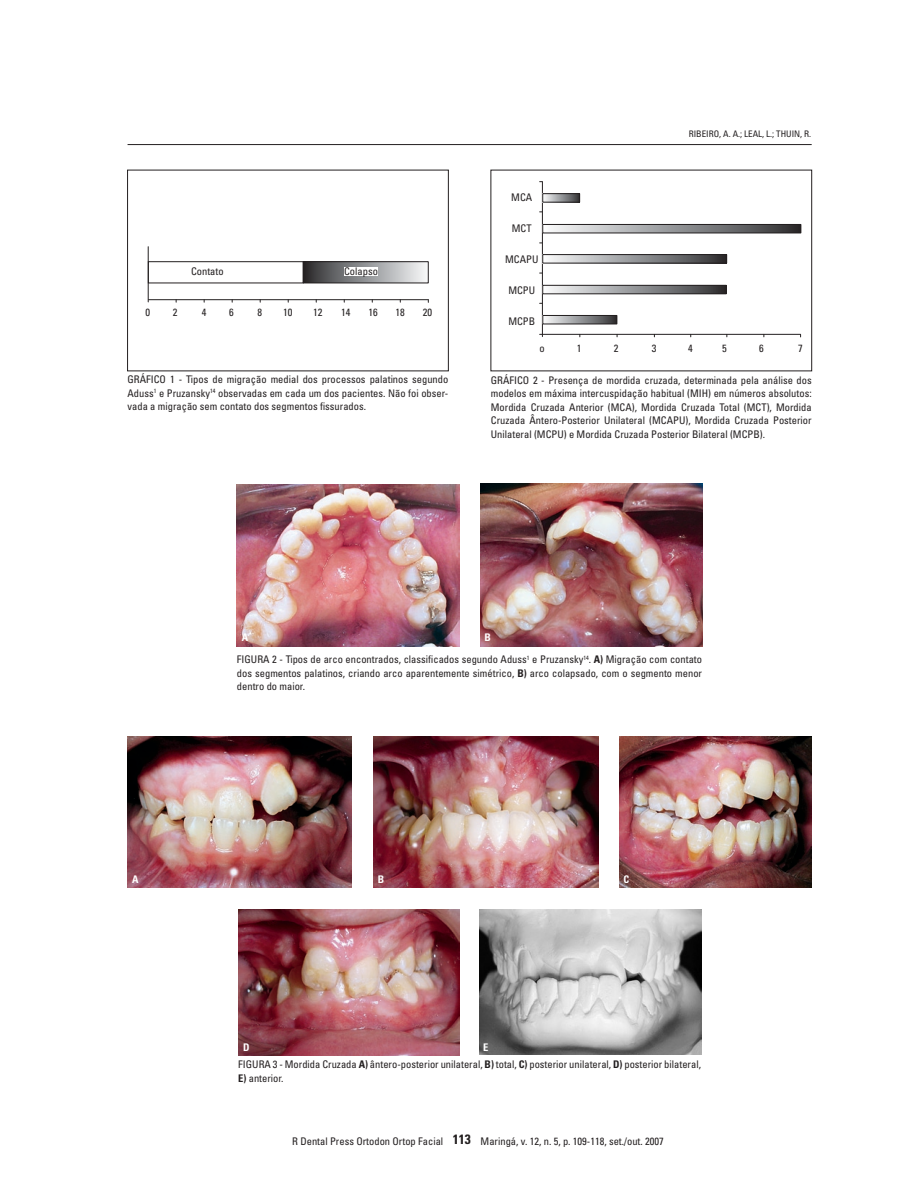
<style>
.page{position:relative;width:918px;height:1188px;background:#fff}
.page>*{position:absolute;margin:0;border:0;box-sizing:border-box;transform-origin:0 0}
.t1{font:condensed 10.5px/13.5px "Univers";color:#231f20;text-align:justify}
.t2{font:700 condensed 10.5px "Univers";color:#fff}
.t3{font:condensed 9px "Univers";color:#231f20}
.s1{font-weight:700}
.s2{font-weight:700;font-size:13.5px}
</style>
<div class="page">
<hr style="left:128px;top:144px;width:684px;height:1px;background:#231f20">
<img style="left:479px;top:909px;width:222px;height:146px">
<img style="left:238px;top:909px;width:222px;height:147px">
<img style="left:128px;top:736px;width:224px;height:152px">
<img style="left:619px;top:736px;width:193px;height:151px">
<img style="left:373px;top:736px;width:225px;height:151px">
<img style="left:480px;top:484px;width:222px;height:162px">
<img style="left:237px;top:484px;width:222px;height:162px">
<hr style="left:148px;top:247px;width:1px;height:55px;background:#231f20">
<hr style="left:148px;top:299px;width:280px;height:1px;background:#231f20">
<div style="left:303px;top:262px;width:125px;height:21px;background:linear-gradient(to right,#2c2c2e,#f8fafc)"></div>
<div style="left:303px;top:261px;width:126px;height:22px;border:1px solid #231f20"></div>
<div style="left:148px;top:261px;width:156px;height:22px;border:1px solid #231f20"></div>
<div style="left:344px;top:267px;width:34px;height:8px;background:#fff"></div>
<hr style="left:542px;top:182px;width:1px;height:155px;background:#231f20">
<hr style="left:540px;top:334px;width:261px;height:1px;background:#231f20">
<svg style="left:544px;top:195px;width:34px;height:6px"></svg>
<div style="left:542px;top:193px;width:38px;height:10px;border:1px solid #231f20"></div>
<svg style="left:553px;top:226px;width:246px;height:5px"></svg>
<div style="left:542px;top:224px;width:259px;height:9px;border:1px solid #231f20"></div>
<svg style="left:550px;top:256px;width:175px;height:5px"></svg>
<div style="left:542px;top:254px;width:185px;height:9px;border:1px solid #231f20"></div>
<svg style="left:550px;top:287px;width:175px;height:5px"></svg>
<div style="left:542px;top:285px;width:185px;height:9px;border:1px solid #231f20"></div>
<svg style="left:546px;top:317px;width:69px;height:5px"></svg>
<div style="left:542px;top:315px;width:75px;height:9px;border:1px solid #231f20"></div>
<div style="left:127px;top:170px;width:322px;height:201px;border:1px solid #231f20"></div>
<p class="t1" style="left:191px;top:265px;width:34px">Contato</p>
<p class="t1" style="left:344px;top:265px;width:35px">Colapso</p>
<p class="t1" style="left:145px;top:305px;width:6px">0</p>
<p class="t1" style="left:173px;top:305px;width:6px">2</p>
<p class="t1" style="left:202px;top:305px;width:6px">4</p>
<p class="t1" style="left:229px;top:305px;width:6px">6</p>
<p class="t1" style="left:257px;top:305px;width:6px">8</p>
<p class="t1" style="left:283px;top:305px;width:11px">10</p>
<p class="t1" style="left:313px;top:305px;width:11px">12</p>
<p class="t1" style="left:341px;top:305px;width:11px">14</p>
<p class="t1" style="left:369px;top:305px;width:11px">16</p>
<p class="t1" style="left:396px;top:305px;width:11px">18</p>
<p class="t1" style="left:423px;top:305px;width:11px">20</p>
<p class="t1" style="left:511px;top:190px;width:22px">MCA</p>
<p class="t1" style="left:512px;top:221px;width:21px">MCT</p>
<p class="t1" style="left:505px;top:252px;width:33px">MCAPU</p>
<p class="t1" style="left:508px;top:283px;width:27px">MCPU</p>
<p class="t1" style="left:508px;top:314px;width:27px">MCPB</p>
<p class="t3" style="left:689px;top:128px;width:124px">Ribeiro, A. A.; Leal, L.; Thuin, R.</p>
<p class="t1" style="left:540px;top:342px;width:7px">o</p>
<p class="t1" style="left:577px;top:342px;width:6px">1</p>
<p class="t1" style="left:614px;top:342px;width:6px">2</p>
<p class="t1" style="left:652px;top:342px;width:6px">3</p>
<p class="t1" style="left:688px;top:342px;width:6px">4</p>
<p class="t1" style="left:722px;top:342px;width:6px">5</p>
<p class="t1" style="left:759px;top:342px;width:6px">6</p>
<p class="t1" style="left:798px;top:342px;width:6px">7</p>
<p class="t1" style="left:128px;top:373px;width:322px">GRÁFI CO 1 - Tipos de migração medial dos processos palatinos segundo Aduss<sup>1</sup> e Pruzansky<sup>14</sup> observadas em cada um dos pacientes. Não foi obser&shy;vada a migração sem contato dos segmentos fissurados.</p>
<p class="t1" style="left:491px;top:373px;width:322px">GRÁFI CO 2 - Presença de mordida cruzada, determinada pela análise dos modelos em máxima intercuspidação habitual (MIH) em números absolutos:<br>Mordida Cruzada Anterior (MCA), Mordida Cruzada Total (MCT), Mordida Cruzada Ântero-Posterior Unilateral (MCAPU), Mordida Cruzada Posterior Unilateral (MCPU) e Mordida Cruzada Posterior Bilateral (MCPB).</p>
<p class="t2" style="left:242px;top:631px;width:8px">A</p>
<p class="t2" style="left:485px;top:631px;width:8px">B</p>
<p class="t2" style="left:132px;top:873px;width:8px">A</p>
<p class="t1" style="left:237px;top:652px;width:467px">FI GU RA 2 - Tipos de arco encontrados, classificados segundo Aduss<sup>1</sup> e Pruzansky<sup>14</sup>. <span class="s1">A)</span> Migração com contato dos segmentos palatinos, criando arco aparentemente simétrico, <span class="s1">B)</span> arco colapsado, com o segmento menor dentro do maior.</p>
<p class="t2" style="left:378px;top:873px;width:8px">B</p>
<p class="t2" style="left:624px;top:873px;width:7px">C</p>
<p class="t2" style="left:243px;top:1040px;width:8px">D</p>
<p class="t2" style="left:483px;top:1040px;width:7px">E</p>
<p class="t1" style="left:238px;top:1058px;width:464px">FI GU RA 3 - Mordida Cruzada <span class="s1">A)</span> ântero-posterior unilateral, <span class="s1">B)</span> total, <span class="s1">C)</span> posterior unilateral, <span class="s1">D)</span> posterior bilateral,<br><span class="s1">E)</span> anterior.</p>
<p class="t1" style="left:292px;top:1134px;width:373px">R Dental Press Ortodon Ortop Facial <span class="s2">113</span> Maringá, v. 12, n. 5, p. 109-118, set./out. 2007</p>
</div>
